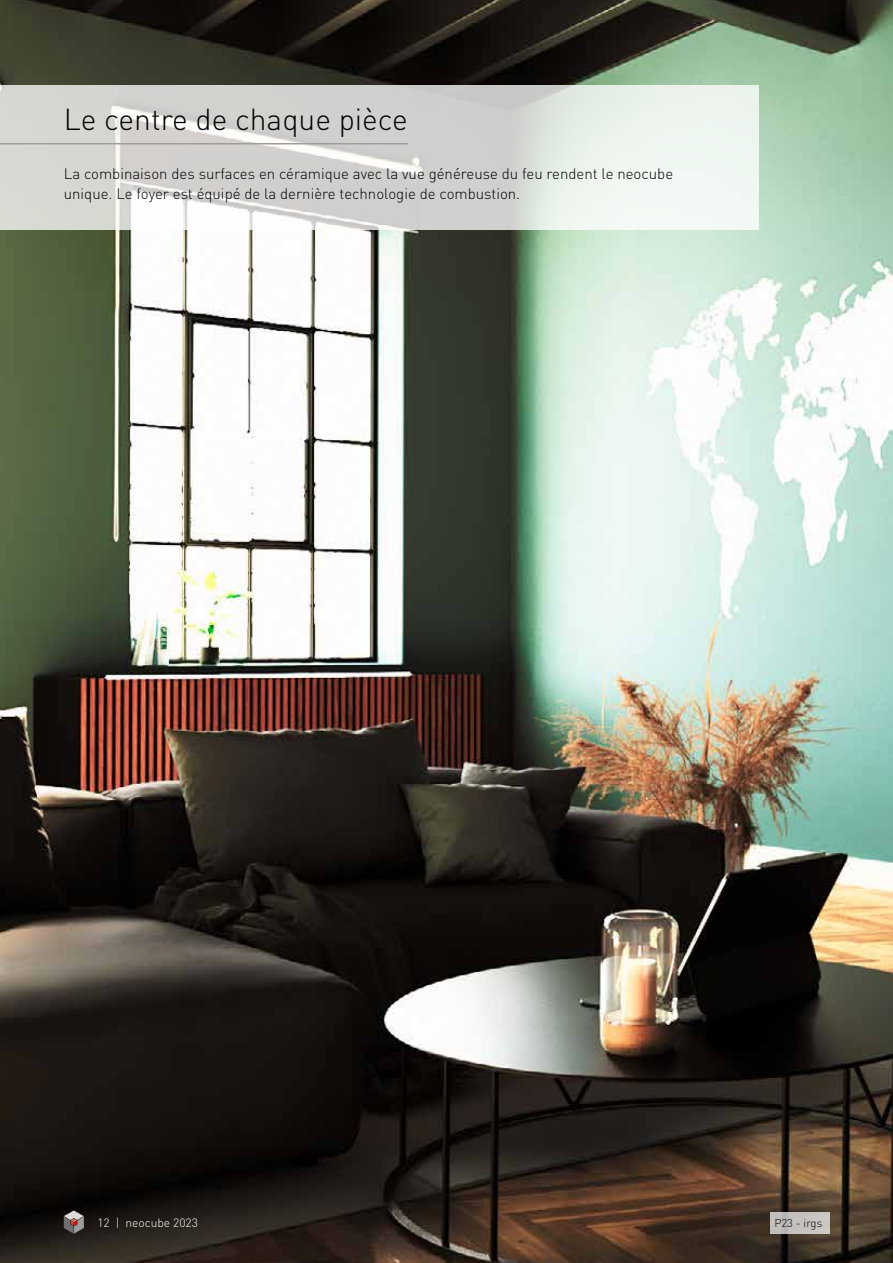
<style>
.page{position:relative;width:893px;height:1263px;background:#fff}
.page>*{position:absolute;margin:0;border:0;box-sizing:border-box;transform-origin:0 0}
.t1{font:300 30px "DINOT";color:#000}
.t2{font:300 15px/20.2px "DINOT";color:#000}
.t3{font:300 12px "DINOT";color:#fff}
.t4{font:300 11.25px "DINOT";color:#000}
</style>
<div class="page">
<img style="left:0;top:0;width:893px;height:1263px">
<svg style="left:64px;top:1210px;width:20px;height:24px"></svg>
<div style="left:770px;top:1212px;width:59px;height:21px;background:linear-gradient(to right,#bdbab8,#cdc8c3)"></div>
<svg style="left:0;top:85px;width:759px;height:145px;fill:#d6d7d2"></svg>
<hr style="left:0;top:143px;width:408px;height:1px;background:#9d9d9c">
<h1 class="t1" style="left:64px;top:101px;width:346px">Le centre de chaque pièce</h1>
<p class="t2" style="left:64px;top:163px;width:611px">La combinaison des surfaces en céramique avec la vue généreuse du feu rendent le neocube unique. Le foyer est équipé de la dernière technologie de combustion.</p>
<p class="t3" style="left:97px;top:1215px;width:102px">12 | neocube 2023</p>
<p class="t4" style="left:774px;top:1216px;width:49px">P23 - irgs</p>
</div>
